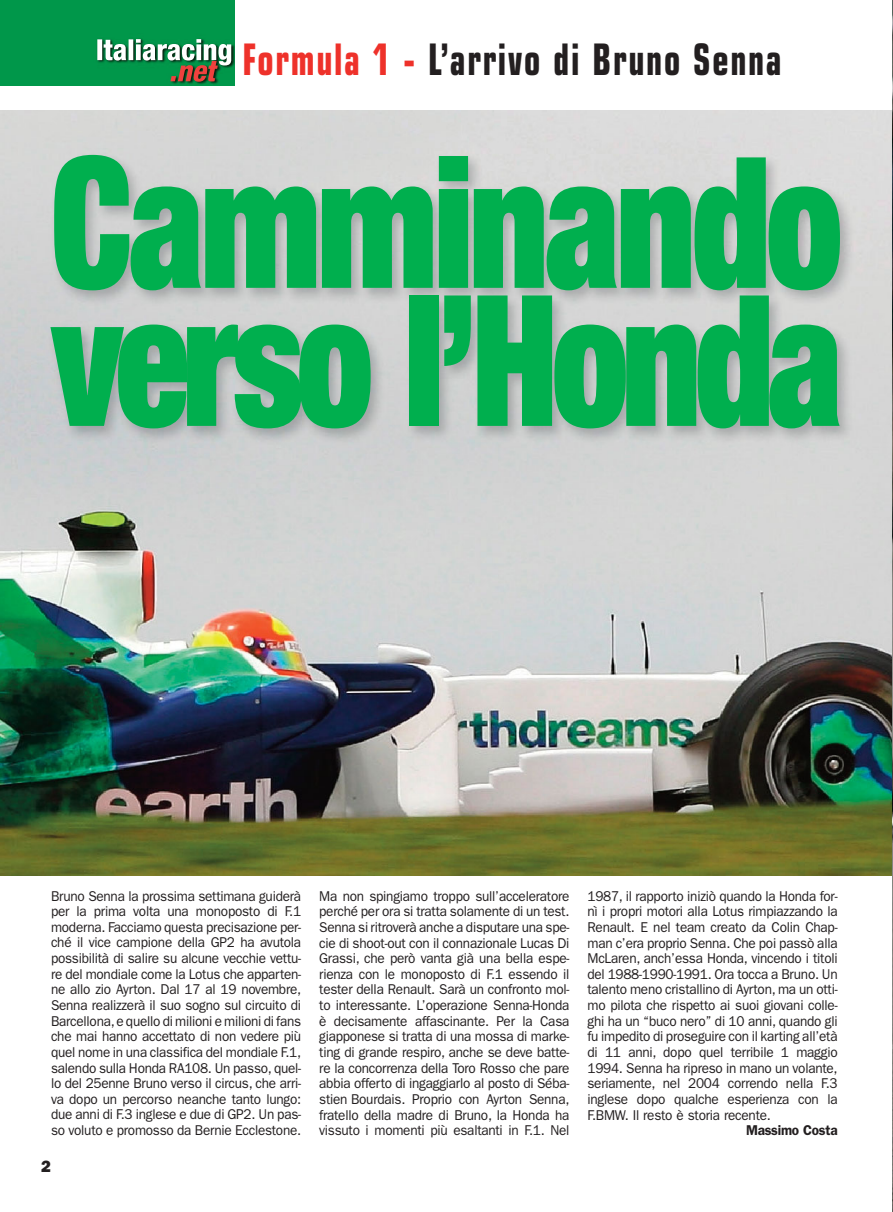
<style>
.page{position:relative;width:893px;height:1212px;background:#fff}
.page>*{position:absolute;margin:0;border:0;box-sizing:border-box;transform-origin:0 0}
.t1{font:900 condensed 182.55px/138px "Helvetica Neue LT Std";letter-spacing:-.02em;color:#00af4e;scale:.82 1}
.t2{font:700 condensed 43.5px "Eurostile LT Std";letter-spacing:.05em;color:#231f20;scale:.8 1}
.t3{font:16.5px "ITC Franklin Gothic Std Hvy";color:#231f20}
.t4{font:14.25px/15.6px "ITC Franklin Gothic Std";letter-spacing:-.02em;color:#231f20;text-align:justify;scale:.95 1}
.t5{font:600 14.25px "ITC Franklin Gothic Std";letter-spacing:-.02em;color:#231f20;scale:.95 1}
.s1{color:#ee312a}
</style>
<div class="page">
<img style="left:0;top:111px;width:892px;height:764px">
<img style="left:892px;top:0;width:1px;height:1212px">
<div style="left:0;top:0;width:235px;height:85px;background:#00974a"></div>
<img style="left:97px;top:39px;width:134px;height:43px">
<img style="left:32px;top:125px;width:861px;height:717px">
<h2 class="t2" style="left:242px;top:35px;width:675px"><span class="s1">Formula 1 -</span> L’arrivo di Bruno Senna</h2>
<h1 class="t1" style="left:51px;top:170px;width:967px">Camminando verso l’Honda</h1>
<p class="t4" style="left:51px;top:889px;width:265px">Bruno Senna la prossima settimana guiderà per la prima volta una monoposto di F.1 moderna. Facciamo questa precisazione per&shy;ché il vice campione della GP2 ha avutola possibilità di salire su alcune vecchie vettu&shy;re del mondiale come la Lotus che apparten&shy;ne allo zio Ayrton. Dal 17 al 19 novembre, Senna realizzerà il suo sogno sul circuito di Barcellona, e quello di milioni e milioni di fans che mai hanno accettato di non vedere più quel nome in una classifica del mondiale F.1, salendo sulla Honda RA108. Un passo, quel&shy;lo del 25enne Bruno verso il circus, che arri&shy;va dopo un percorso neanche tanto lungo: due anni di F.3 inglese e due di GP2. Un pas&shy;so voluto e promosso da Bernie Ecclestone.</p>
<p class="t4" style="left:319px;top:889px;width:265px">Ma non spingiamo troppo sull’acceleratore perché per ora si tratta solamente di un test.<br>Senna si ritroverà anche a disputare una spe&shy;cie di shoot-out con il connazionale Lucas Di Grassi, che però vanta già una bella espe&shy;rienza con le monoposto di F.1 essendo il tester della Renault. Sarà un confronto mol&shy;to interessante. L’operazione Senna-Honda è decisamente affascinante. Per la Casa giapponese si tratta di una mossa di marke&shy;ting di grande respiro, anche se deve batte&shy;re la concorrenza della Toro Rosso che pare abbia offerto di ingaggiarlo al posto di Séba&shy;stien Bourdais. Proprio con Ayrton Senna, fratello della madre di Bruno, la Honda ha vissuto i momenti più esaltanti in F.1. Nel</p>
<p class="t4" style="left:587px;top:889px;width:265px">1987, il rapporto iniziò quando la Honda for&shy;nì i propri motori alla Lotus rimpiazzando la Renault. E nel team creato da Colin Chap&shy;man c’era proprio Senna. Che poi passò alla McLaren, anch’essa Honda, vincendo i titoli del 1988-1990-1991. Ora tocca a Bruno. Un talento meno cristallino di Ayrton, ma un otti&shy;mo pilota che rispetto ai suoi giovani colle&shy;ghi ha un “buco nero” di 10 anni, quando gli fu impedito di proseguire con il karting all’età di 11 anni, dopo quel terribile 1 maggio 1994. Senna ha ripreso in mano un volante, seriamente, nel 2004 correndo nella F.3 inglese dopo qualche esperienza con la F.BMW. Il resto è storia recente.</p>
<p class="t5" style="left:746px;top:1125px;width:98px">Massimo Costa</p>
<p class="t3" style="left:41px;top:1160px;width:11px">2</p>
</div>
